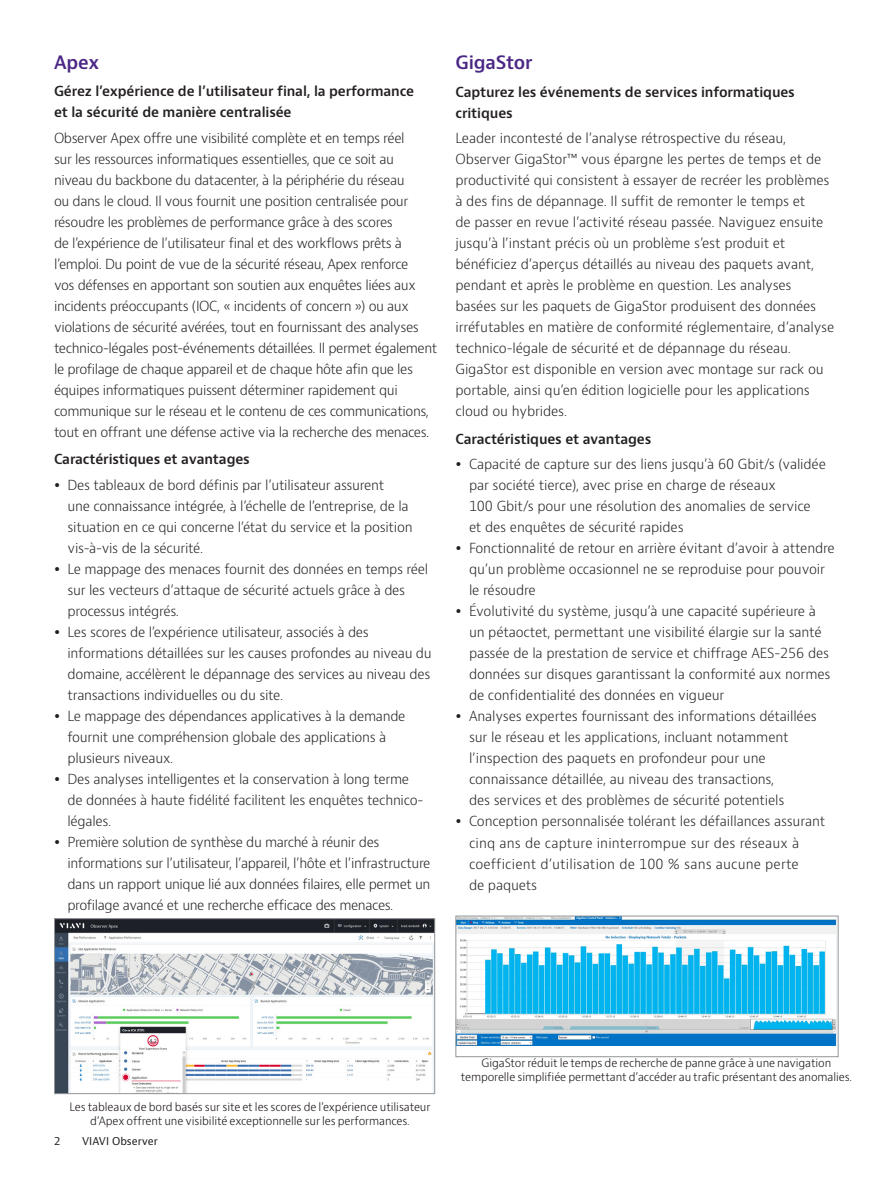
<style>
.page{position:relative;width:893px;height:1191px;background:#fff}
.page>*{position:absolute;margin:0;border:0;box-sizing:border-box;transform-origin:0 0}
.H2_Heading_Purple_12{font:600 18px "Bernino Sans";letter-spacing:-.01em;color:#4a2785}
.P_10_16{font:300 13.5px/21px "Bernino Sans";letter-spacing:-.02em;color:#231f20}
.H3_Heading_Level_3{font:600 13.5px/21px "Bernino Sans";letter-spacing:-.01em;color:#231f20}
.P_10_16-2{font:300 13.5px/21px "Bernino Sans";color:#231f20}
.t1{font:300 11.25px/13.5px "Bernino Sans";letter-spacing:-.01em;color:#110a0c;text-align:center}
.t2{font:10.5px "Bernino Sans";color:#231f20}
</style>
<div class="page">
<svg style="left:455px;top:915px;width:384px;height:142px"></svg>
<img style="left:56px;top:920px;width:377px;height:171px">
<div style="left:54px;top:918px;width:381px;height:175px;border:1px solid #939598"></div>
<p class="H2_Heading_Purple_12" style="left:54px;top:50px;width:47px">Apex</p>
<p class="H3_Heading_Level_3" style="left:54px;top:81px;width:362px">Gérez l’expérience de l’utilisateur final, la performance et la sécurité de manière centralisée</p>
<p class="P_10_16" style="left:54px;top:127px;width:385px">Observer Apex offre une visibilité complète et en temps réel<br>sur les ressources informatiques essentielles, que ce soit au<br>niveau du backbone du datacenter, à la périphérie du réseau<br>ou dans le cloud. Il vous fournit une position centralisée pour résoudre les problèmes de performance grâce à des scores<br>de l’expérience de l’utilisateur final et des workflows prêts à l’emploi. Du point de vue de la sécurité réseau, Apex renforce<br>vos défenses en apportant son soutien aux enquêtes liées aux incidents préoccupants (IOC, « incidents of concern ») ou aux violations de sécurité avérées, tout en fournissant des analyses technico-légales post-événements détaillées. Il permet également le profilage de chaque appareil et de chaque hôte afin que les équipes informatiques puissent déterminer rapidement qui communique sur le réseau et le contenu de ces communications, tout en offrant une défense active via la recherche des menaces.</p>
<p class="H3_Heading_Level_3" style="left:54px;top:449px;width:197px">Caractéristiques et avantages</p>
<p class="P_10_16" style="left:68px;top:474px;width:347px">Des tableaux de bord définis par l’utilisateur assurent<br>une connaissance intégrée, à l’échelle de l’entreprise, de la situation en ce qui concerne l’état du service et la position vis-à-vis de la sécurité.</p>
<p class="P_10_16" style="left:68px;top:558px;width:362px">Le mappage des menaces fournit des données en temps réel sur les vecteurs d’attaque de sécurité actuels grâce à des processus intégrés.</p>
<p class="P_10_16" style="left:68px;top:621px;width:366px">Les scores de l’expérience utilisateur, associés à des informations détaillées sur les causes profondes au niveau du domaine, accélèrent le dépannage des services au niveau des transactions individuelles ou du site.</p>
<p class="P_10_16" style="left:68px;top:705px;width:340px">Le mappage des dépendances applicatives à la demande fournit une compréhension globale des applications à plusieurs niveaux.</p>
<p class="P_10_16" style="left:68px;top:768px;width:357px">Des analyses intelligentes et la conservation à long terme de données à haute fidélité facilitent les enquêtes technico&shy;légales.</p>
<p class="P_10_16" style="left:68px;top:831px;width:364px">Première solution de synthèse du marché à réunir des informations sur l’utilisateur, l’appareil, l’hôte et l’infrastructure dans un rapport unique lié aux données filaires, elle permet un profilage avancé et une recherche efficace des menaces.</p>
<p class="H2_Heading_Purple_12" style="left:455px;top:51px;width:79px">GigaStor</p>
<p class="H3_Heading_Level_3" style="left:455px;top:82px;width:341px">Capturez les événements de services informatiques critiques</p>
<p class="P_10_16" style="left:455px;top:128px;width:380px">Leader incontesté de l’analyse rétrospective du réseau, Observer GigaStor™ vous épargne les pertes de temps et de productivité qui consistent à essayer de recréer les problèmes à des fins de dépannage. Il suffit de remonter le temps et<br>de passer en revue l’activité réseau passée. Naviguez ensuite jusqu’à l’instant précis où un problème s’est produit et bénéficiez d’aperçus détaillés au niveau des paquets avant, pendant et après le problème en question. Les analyses basées sur les paquets de GigaStor produisent des données irréfutables en matière de conformité réglementaire, d’analyse technico-légale de sécurité et de dépannage du réseau.<br>GigaStor est disponible en version avec montage sur rack ou portable, ainsi qu’en édition logicielle pour les applications cloud ou hybrides.</p>
<p class="H3_Heading_Level_3" style="left:455px;top:429px;width:197px">Caractéristiques et avantages</p>
<p class="P_10_16" style="left:469px;top:454px;width:358px">Capacité de capture sur des liens jusqu’à 60 Gbit/s (validée par société tierce), avec prise en charge de réseaux<br>100 Gbit/s pour une résolution des anomalies de service et des enquêtes de sécurité rapides</p>
<p class="P_10_16" style="left:469px;top:538px;width:367px">Fonctionnalité de retour en arrière évitant d’avoir à attendre qu’un problème occasionnel ne se reproduise pour pouvoir le résoudre</p>
<p class="P_10_16" style="left:469px;top:601px;width:363px">Évolutivité du système, jusqu’à une capacité supérieure à un pétaoctet, permettant une visibilité élargie sur la santé passée de la prestation de service et chiffrage AES-256 des données sur disques garantissant la conformité aux normes de confidentialité des données en vigueur</p>
<p class="P_10_16" style="left:469px;top:706px;width:349px">Analyses expertes fournissant des informations détaillées sur le réseau et les applications, incluant notamment l’inspection des paquets en profondeur pour une connaissance détaillée, au niveau des transactions,<br>des services et des problèmes de sécurité potentiels</p>
<p class="P_10_16-2" style="left:469px;top:811px;width:358px">Conception personnalisée tolérant les défaillances assurant cinq ans de capture ininterrompue sur des réseaux à coefficient d’utilisation de 100 % sans aucune perte<br>de paquets</p>
<p class="t1" style="left:69px;top:1100px;width:363px">Les tableaux de bord basés sur site et les scores de l’expérience utilisateur d’Apex offrent une visibilité exceptionnelle sur les performances.</p>
<p class="t2" style="left:54px;top:1134px;width:8px">2</p>
<p class="t2" style="left:82px;top:1134px;width:77px">VIAVI Observer</p>
<p class="t1" style="left:461px;top:1056px;width:393px">GigaStor réduit le temps de recherche de panne grâce à une navigation temporelle simplifiée permettant d’accéder au trafic présentant des anomalies.</p>
</div>
